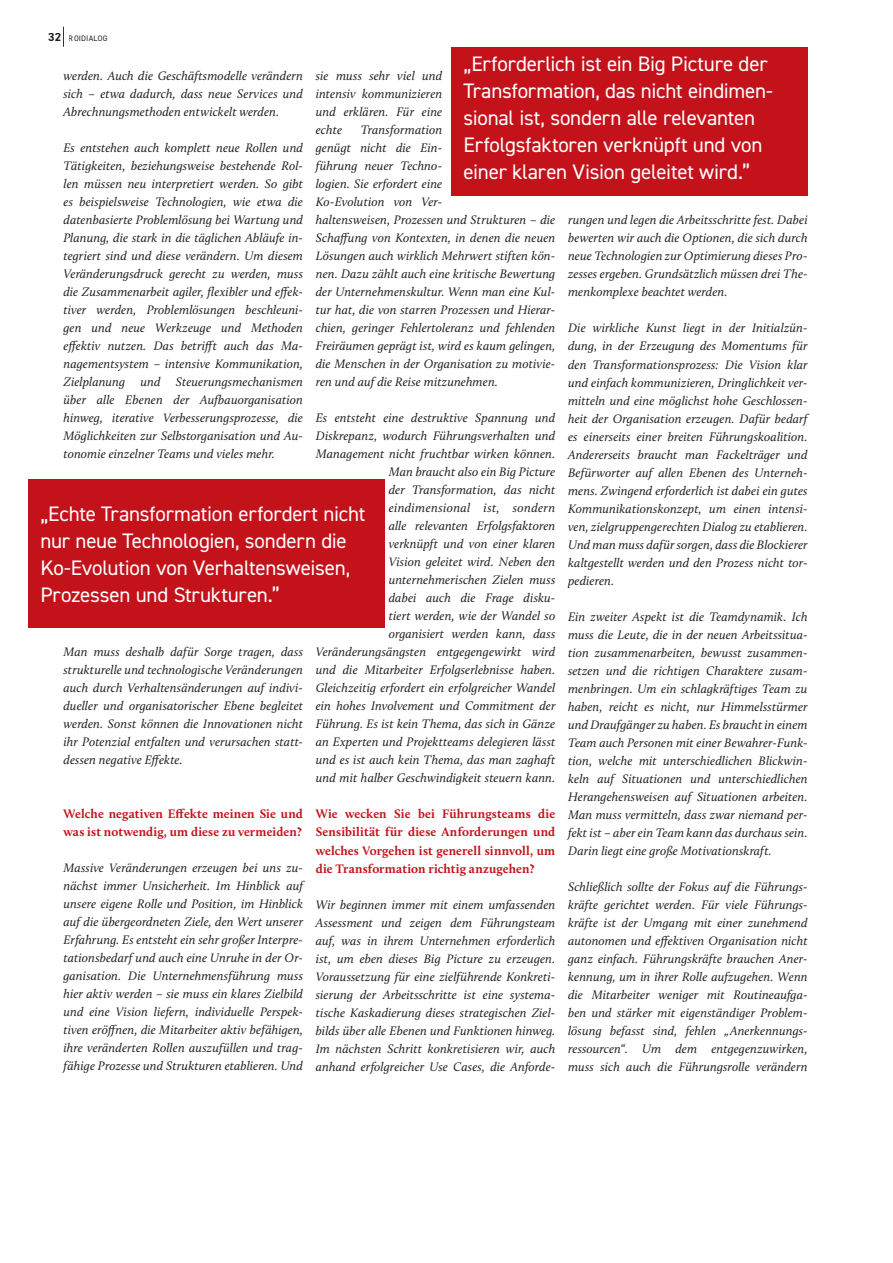
<style>
.page{position:relative;width:893px;height:1263px;background:#fff}
.page>*{position:absolute;margin:0;border:0;box-sizing:border-box;transform-origin:0 0}
.t1{font:21px/27px "DIN2014";letter-spacing:-.01em;color:#fff}
.t2{font:italic 12.75px/18px "Calluna";letter-spacing:.005em;color:#231f20;text-align:justify}
.t3{font:700 12.75px/18px "Calluna";letter-spacing:.005em;color:#c4121a}
.t4{font:7.95px "DIN2014";letter-spacing:.035em;color:#231f20}
.s1{font-weight:700;font-size:12px}
</style>
<div class="page">
<svg style="left:63px;top:27px;width:1px;height:20px"></svg>
<div style="left:28px;top:480px;width:356px;height:148px;background:#c4121a"></div>
<div style="left:451px;top:47px;width:357px;height:148px;background:#c4121a"></div>
<p class="t4" style="left:48px;top:33px;width:61px"><span class="s1">32</span> ROIDIALOG</p>
<h1 class="t1" style="left:464px;top:50px;width:311px">„Erforderlich ist ein Big Picture der Transformation, das nicht eindimen&shy;sional ist, sondern alle relevanten Erfolgsfaktoren verknüpft und von einer klaren Vision geleitet wird.”</h1>
<p class="t2" style="left:63px;top:67px;width:241px">werden. Auch die Geschäftsmodelle verändern sich – etwa dadurch, dass neue Services und Abrechnungsmethoden entwickelt werden.</p>
<p class="t2" style="left:63px;top:139px;width:241px">Es entstehen auch komplett neue Rollen und Tätigkeiten, beziehungsweise bestehende Rol&shy;len müssen neu interpretiert werden. So gibt es beispielsweise Technologien, wie etwa die datenbasierte Problemlösung bei Wartung und Planung, die stark in die täglichen Abläufe in&shy;tegriert sind und diese verändern. Um diesem Veränderungsdruck gerecht zu werden, muss die Zusammenarbeit agiler, flexibler und effek&shy;tiver werden, Problemlösungen beschleuni&shy;gen und neue Werkzeuge und Methoden effektiv nutzen. Das betrifft auch das Ma&shy;nagementsystem – intensive Kommunikation, Zielplanung und Steuerungsmechanismen über alle Ebenen der Aufbauorganisation hinweg, iterative Verbesserungsprozesse, die Möglichkeiten zur Selbstorganisation und Au&shy;tonomie einzelner Teams und vieles mehr.</p>
<p class="t2" style="left:316px;top:67px;width:128px">sie muss sehr viel und intensiv kommunizieren und erklären. Für eine echte</p>
<p class="t2" style="left:316px;top:121px;width:241px;text-align:left;text-indent:45px">Transformation<br>genügt nicht die Ein-<br>führung neuer Techno-<br>logien. Sie erfordert eine<br>Ko-Evolution von Ver-<br>haltensweisen, Prozessen und Strukturen – die Schaffung von Kontexten, in denen die neuen Lösungen auch wirklich Mehrwert stiften kön&shy;nen. Dazu zählt auch eine kritische Bewertung der Unternehmenskultur. Wenn man eine Kul&shy;tur hat, die von starren Prozessen und Hierar&shy;chien, geringer Fehlertoleranz und fehlenden Freiräumen geprägt ist, wird es kaum gelingen, die Menschen in der Organisation zu motivie&shy;ren und auf die Reise mitzunehmen.</p>
<p class="t2" style="left:316px;top:409px;width:241px;text-align:right">Es entsteht eine destruktive Spannung und Diskrepanz, wodurch Führungsverhalten und Management nicht fruchtbar wirken können.<br>Man braucht also ein Big Picture<br>der Transformation, das nicht eindimensional ist, sondern<br>alle relevanten Erfolgsfaktoren<br>verknüpft und von einer klaren<br>Vision geleitet wird. Neben den unternehmerischen Zielen muss<br>dabei auch die Frage disku-<br>tiert werden, wie der Wandel so<br>organisiert werden kann, dass Veränderungsängsten entgegengewirkt wird und die Mitarbeiter Erfolgserlebnisse haben.<br>Gleichzeitig erfordert ein erfolgreicher Wandel ein hohes Involvement und Commitment der Führung. Es ist kein Thema, das sich in Gänze an Experten und Projektteams delegieren lässt und es ist auch kein Thema, das man zaghaft und mit halber Geschwindigkeit steuern kann.</p>
<p class="t3" style="left:316px;top:805px;width:241px;text-align:justify">Wie wecken Sie bei Führungsteams die Sensibilität für diese Anforderungen und welches Vorgehen ist generell sinnvoll, um die Transformation richtig anzugehen?</p>
<p class="t2" style="left:316px;top:895px;width:241px">Wir beginnen immer mit einem umfassenden Assessment und zeigen dem Führungsteam auf, was in ihrem Unternehmen erforderlich ist, um eben dieses Big Picture zu erzeugen.<br>Voraussetzung für eine zielführende Konkreti&shy;sierung der Arbeitsschritte ist eine systema&shy;tische Kaskadierung dieses strategischen Ziel&shy;bilds über alle Ebenen und Funktionen hinweg.<br>Im nächsten Schritt konkretisieren wir, auch anhand erfolgreicher Use Cases, die Anforde-</p>
<p class="t2" style="left:568px;top:211px;width:241px">rungen und legen die Arbeitsschritte fest. Dabei bewerten wir auch die Optionen, die sich durch neue Technologien zur Optimierung dieses Pro&shy;zesses ergeben. Grundsätzlich müssen drei The&shy;menkomplexe beachtet werden.</p>
<p class="t2" style="left:568px;top:319px;width:241px">Die wirkliche Kunst liegt in der Initialzün&shy;dung, in der Erzeugung des Momentums für den Transformationsprozess: Die Vision klar und einfach kommunizieren, Dringlichkeit ver&shy;mitteln und eine möglichst hohe Geschlossen&shy;heit der Organisation erzeugen. Dafür bedarf es einerseits einer breiten Führungskoalition.<br>Andererseits braucht man Fackelträger und Befürworter auf allen Ebenen des Unterneh&shy;mens. Zwingend erforderlich ist dabei ein gutes Kommunikationskonzept, um einen intensi&shy;ven, zielgruppengerechten Dialog zu etablieren.<br>Und man muss dafür sorgen, dass die Blockierer kaltgestellt werden und den Prozess nicht tor&shy;pedieren.</p>
<p class="t2" style="left:568px;top:607px;width:241px">Ein zweiter Aspekt ist die Teamdynamik. Ich muss die Leute, die in der neuen Arbeitssitua&shy;tion zusammenarbeiten, bewusst zusammen&shy;setzen und die richtigen Charaktere zusam&shy;menbringen. Um ein schlagkräftiges Team zu haben, reicht es nicht, nur Himmelsstürmer und Draufgänger zu haben. Es braucht in einem Team auch Personen mit einer Bewahrer-Funk&shy;tion, welche mit unterschiedlichen Blickwin&shy;keln auf Situationen und unterschiedlichen Herangehensweisen auf Situationen arbeiten.<br>Man muss vermitteln, dass zwar niemand per&shy;fekt ist – aber ein Team kann das durchaus sein.<br>Darin liegt eine große Motivationskraft.</p>
<p class="t2" style="left:568px;top:877px;width:241px">Schließlich sollte der Fokus auf die Führungs&shy;kräfte gerichtet werden. Für viele Führungs&shy;kräfte ist der Umgang mit einer zunehmend autonomen und effektiven Organisation nicht ganz einfach. Führungskräfte brauchen Aner&shy;kennung, um in ihrer Rolle aufzugehen. Wenn die Mitarbeiter weniger mit Routineaufga&shy;ben und stärker mit eigenständiger Problem&shy;lösung befasst sind, fehlen „Anerkennungs&shy;ressourcen“. Um dem entgegenzuwirken, muss sich auch die Führungsrolle verändern</p>
<h1 class="t1" style="left:40px;top:500px;width:326px">„Echte Transformation erfordert nicht nur neue Technologien, sondern die Ko-Evolution von Verhaltensweisen, Prozessen und Strukturen.”</h1>
<p class="t2" style="left:63px;top:643px;width:241px">Man muss deshalb dafür Sorge tragen, dass strukturelle und technologische Veränderungen auch durch Verhaltensänderungen auf indivi&shy;dueller und organisatorischer Ebene begleitet werden. Sonst können die Innovationen nicht ihr Potenzial entfalten und verursachen statt&shy;dessen negative Effekte.</p>
<p class="t3" style="left:63px;top:805px;width:241px">Welche negativen Effekte meinen Sie und was ist notwendig, um diese zu vermeiden?</p>
<p class="t2" style="left:63px;top:859px;width:241px">Massive Veränderungen erzeugen bei uns zu&shy;nächst immer Unsicherheit. Im Hinblick auf unsere eigene Rolle und Position, im Hinblick auf die übergeordneten Ziele, den Wert unserer Erfahrung. Es entsteht ein sehr großer Interpre&shy;tationsbedarf und auch eine Unruhe in der Or&shy;ganisation. Die Unternehmensführung muss hier aktiv werden – sie muss ein klares Zielbild und eine Vision liefern, individuelle Perspek&shy;tiven eröffnen, die Mitarbeiter aktiv befähigen, ihre veränderten Rollen auszufüllen und trag&shy;fähige Prozesse und Strukturen etablieren. Und</p>
</div>
